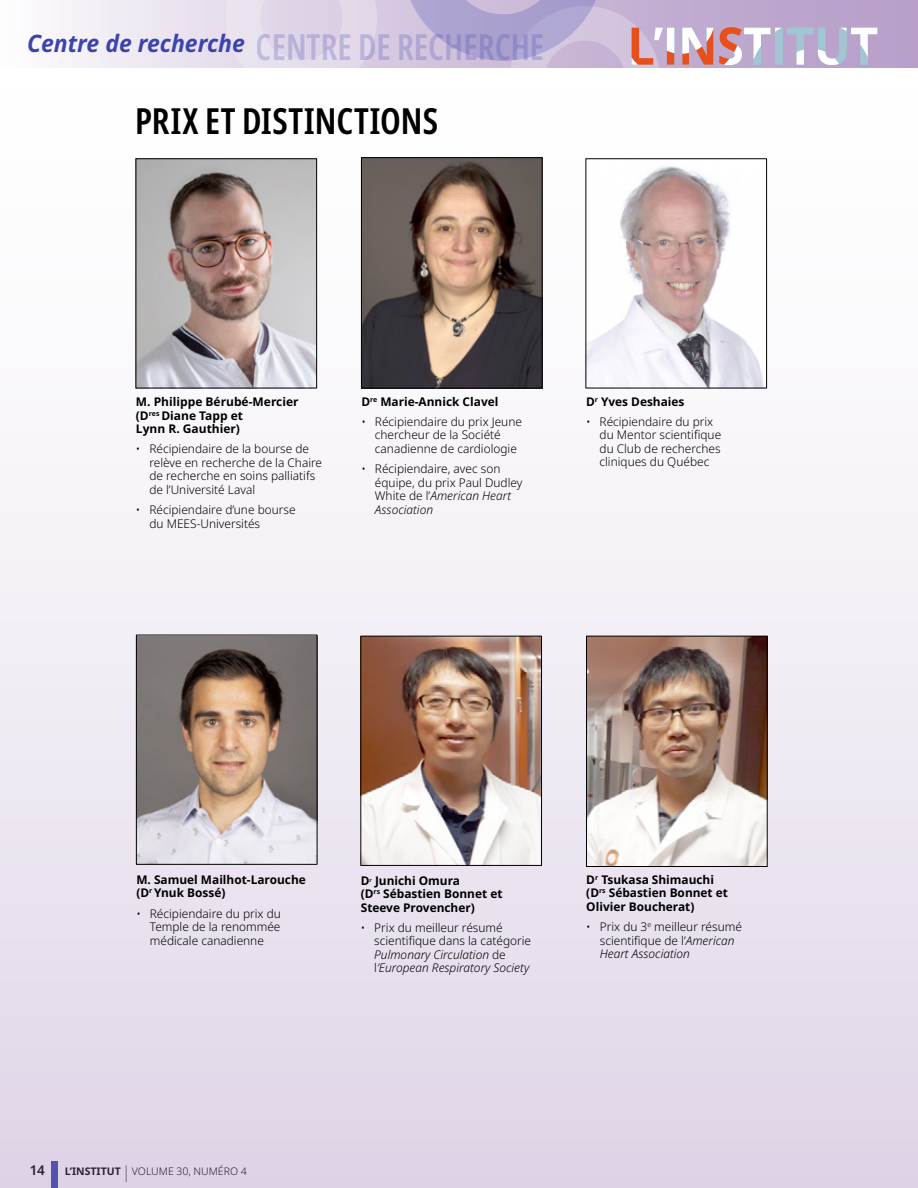
<style>
.page{position:relative;width:918px;height:1188px;background:#fff}
.page>*{position:absolute;margin:0;border:0;box-sizing:border-box;transform-origin:0 0}
.t1{font:600 extra-condensed 36px "Noto Sans";letter-spacing:.01em;color:#000}
.t2{font:italic 700 24px "Noto Sans";color:#3b44ac;scale:.96 1}
.t3{font:600 13.5px "Noto Sans";color:#000}
.t4{font:300 12px/13.5px "Noto Sans";color:#000}
.t5{font:700 12px/13.5px "Noto Sans";color:#000}
.t6{font:300 10.5px "Noto Sans";color:#000}
.t7{font:700 5.25px "Noto Sans";color:#000}
.s1{font-weight:600;font-style:normal;font-stretch:extra-condensed;font-size:36px}
.s2{font-style:italic}
.s3{font-weight:700}
.s4{font-size:16.8px}
</style>
<div class="page">
<svg style="left:60px;top:0;width:858px;height:67px"></svg>
<svg style="left:226px;top:0;width:151px;height:68px;background:#e2d8e9"></svg>
<svg style="left:402px;top:0;width:475px;height:68px;background:#c1afce"></svg>
<div style="left:0;top:68px;width:918px;height:1120px;background:linear-gradient(to bottom,#fefffd,#e1d7e9)"></div>
<img style="left:138px;top:161px;width:177px;height:225px">
<img style="left:363px;top:159px;width:177px;height:227px">
<div style="left:361px;top:157px;width:181px;height:231px;border:1px solid #000"></div>
<img style="left:588px;top:161px;width:177px;height:225px">
<img style="left:138px;top:637px;width:177px;height:226px">
<div style="left:136px;top:635px;width:181px;height:230px;border:1px solid #000"></div>
<img style="left:363px;top:638px;width:177px;height:226px">
<div style="left:361px;top:636px;width:181px;height:230px;border:1px solid #000"></div>
<img style="left:588px;top:638px;width:177px;height:227px">
<div style="left:586px;top:636px;width:181px;height:231px;border:1px solid #000"></div>
<h2 class="t2" style="left:27px;top:26px;width:540px">Centre de recherche <span class="s1">CENTRE DE RECHERCHE</span></h2>
<h1 class="t1" style="left:135px;top:95px;width:304px">PRIX ET DISTINCTIONS</h1>
<p class="t5" style="left:136px;top:395px;width:164px">M. Philippe Bérubé-Mercier (D<sup>res</sup> Diane Tapp et<br>Lynn R. Gauthier)</p>
<p class="t4" style="left:149px;top:443px;width:174px;text-indent:-14px">• Récipiendaire de la bourse de relève en recherche de la Chaire de recherche en soins palliatifs de l’Université Laval</p>
<p class="t4" style="left:149px;top:503px;width:148px;text-indent:-13px">• Récipiendaire d’une bourse du MEES-Universités</p>
<p class="t5" style="left:361px;top:395px;width:138px">D<sup>re</sup> Marie-Annick Clavel</p>
<p class="t4" style="left:375px;top:415px;width:149px;text-indent:-13px">• Récipiendaire du prix Jeune chercheur de la Société canadienne de cardiologie</p>
<p class="t4" style="left:375px;top:462px;width:149px;text-indent:-13px">• Récipiendaire, avec son équipe, du prix Paul Dudley<br>White de l’<span class="s2">American Heart<br>Association</span></p>
<p class="t5" style="left:586px;top:395px;width:100px">D<sup>r</sup> Yves Deshaies</p>
<p class="t4" style="left:600px;top:415px;width:123px;text-indent:-14px">• Récipiendaire du prix du Mentor scientifique du Club de recherches cliniques du Québec</p>
<p class="t5" style="left:136px;top:873px;width:171px">M. Samuel Mailhot-Larouche (D<sup>r</sup> Ynuk Bossé)</p>
<p class="t4" style="left:150px;top:907px;width:133px;text-align:justify;text-indent:-13px">• Récipiendaire du prix du Temple de la renommée médicale canadienne</p>
<p class="t5" style="left:361px;top:874px;width:143px;text-indent:14px">Junichi Omura<br>(D<sup>rs</sup> Sébastien Bonnet et<br>Steeve Provencher)</p>
<p class="t4" style="left:374px;top:921px;width:158px;text-indent:-13px">• Prix du meilleur résumé scientifique dans la catégorie<br><span class="s2">Pulmonary Circulation</span> de l<span class="s2">’European Respiratory Society</span></p>
<p class="t5" style="left:361px;top:874px;width:10px">D</p>
<p class="t7" style="left:370px;top:876px;width:4px">r</p>
<p class="t5" style="left:586px;top:873px;width:143px">D<sup>r</sup> Tsukasa Shimauchi (D<sup>rs</sup> Sébastien Bonnet et<br>Olivier Boucherat)</p>
<p class="t4" style="left:600px;top:920px;width:144px;text-indent:-13px">• Prix du 3<sup>e</sup> meilleur résumé scientifique de l’<span class="s2">American<br>Heart Association</span></p>
<p class="t3" style="left:31px;top:1161px;width:16px">14</p>
<p class="t6" style="left:65px;top:1164px;width:184px"><span class="s3">L’INSTITUT</span> <span class="s4">|</span> VOLUME 30, NUMÉRO 4</p>
</div>
